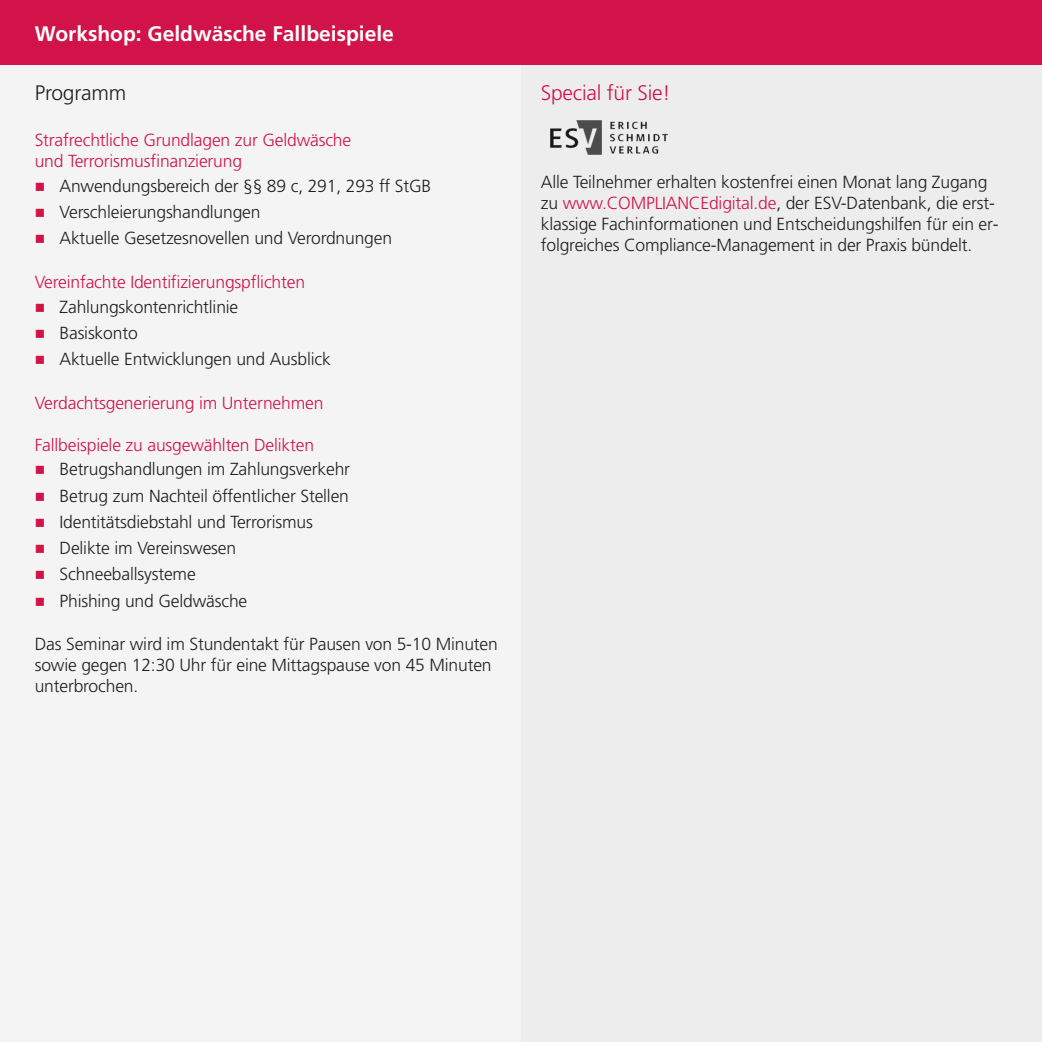
<style>
.page{position:relative;width:1042px;height:1042px;background:#fff}
.page>*{position:absolute;margin:0;border:0;box-sizing:border-box;transform-origin:0 0}
.t1{font:700 21px "Frutiger LT Pro";color:#fff}
.t2{font:300 21px "Frutiger LT Pro";letter-spacing:-.01em;color:#d11349}
.t3{font:300 21px "Frutiger LT Pro";letter-spacing:-.01em;color:#231f20}
.t4{font:300 17.5px/26.2px "Frutiger LT Pro";letter-spacing:-.01em;color:#231f20}
.t5{font:300 17.5px/21px "Frutiger LT Pro";letter-spacing:-.01em;color:#d11349}
.s1{color:#d11349}
</style>
<div class="page">
<div style="left:521px;top:64px;width:521px;height:978px;background:#ededed"></div>
<div style="left:0;top:64px;width:521px;height:978px;background:#f4f4f4"></div>
<div style="left:0;top:0;width:1042px;height:64px;background:#d11349"></div>
<img style="left:550px;top:121px;width:117px;height:33px">
<p class="t1" style="left:35px;top:25px;width:361px">Workshop: Geldwäsche Fallbeispiele</p>
<p class="t3" style="left:35px;top:84px;width:93px">Programm</p>
<p class="t5" style="left:35px;top:131px;width:318px">Strafrechtliche Grundlagen zur Geldwäsche und Terrorismusfinanzierung</p>
<p class="t4" style="left:60px;top:174px;width:373px">Anwendungsbereich der §§ 89 c, 291, 293 ff StGB<br>Verschleierungshandlungen<br>Aktuelle Gesetzesnovellen und Verordnungen</p>
<p class="t5" style="left:35px;top:273px;width:272px">Vereinfachte Identifizierungspflichten</p>
<p class="t4" style="left:60px;top:295px;width:273px">Zahlungskontenrichtlinie<br>Basiskonto<br>Aktuelle Entwicklungen und Ausblick</p>
<p class="t5" style="left:35px;top:394px;width:290px">Verdachtsgenerierung im Unternehmen</p>
<p class="t5" style="left:35px;top:436px;width:281px">Fallbeispiele zu ausgewählten Delikten</p>
<p class="t4" style="left:60px;top:458px;width:292px">Betrugshandlungen im Zahlungsverkehr<br>Betrug zum Nachteil öffentlicher Stellen<br>Identitätsdiebstahl und Terrorismus<br>Delikte im Vereinswesen<br>Schneeballsysteme<br>Phishing und Geldwäsche</p>
<p class="t4" style="left:35px;top:635px;width:465px;line-height:21px">Das Seminar wird im Stundentakt für Pausen von 5-10 Minuten sowie gegen 12:30 Uhr für eine Mittagspause von 45 Minuten unterbrochen.</p>
<p class="t2" style="left:541px;top:84px;width:131px">Special für Sie!</p>
<p class="t4" style="left:541px;top:173px;width:459px;line-height:21px">Alle Teilnehmer erhalten kostenfrei einen Monat lang Zugang zu <span class="s1">www.COMPLIANCEdigital.de</span>, der ESV-Datenbank, die erst‐ klassige Fachinformationen und Entscheidungshilfen für ein er‐ folgreiches Compliance-Management in der Praxis bündelt.</p>
</div>
